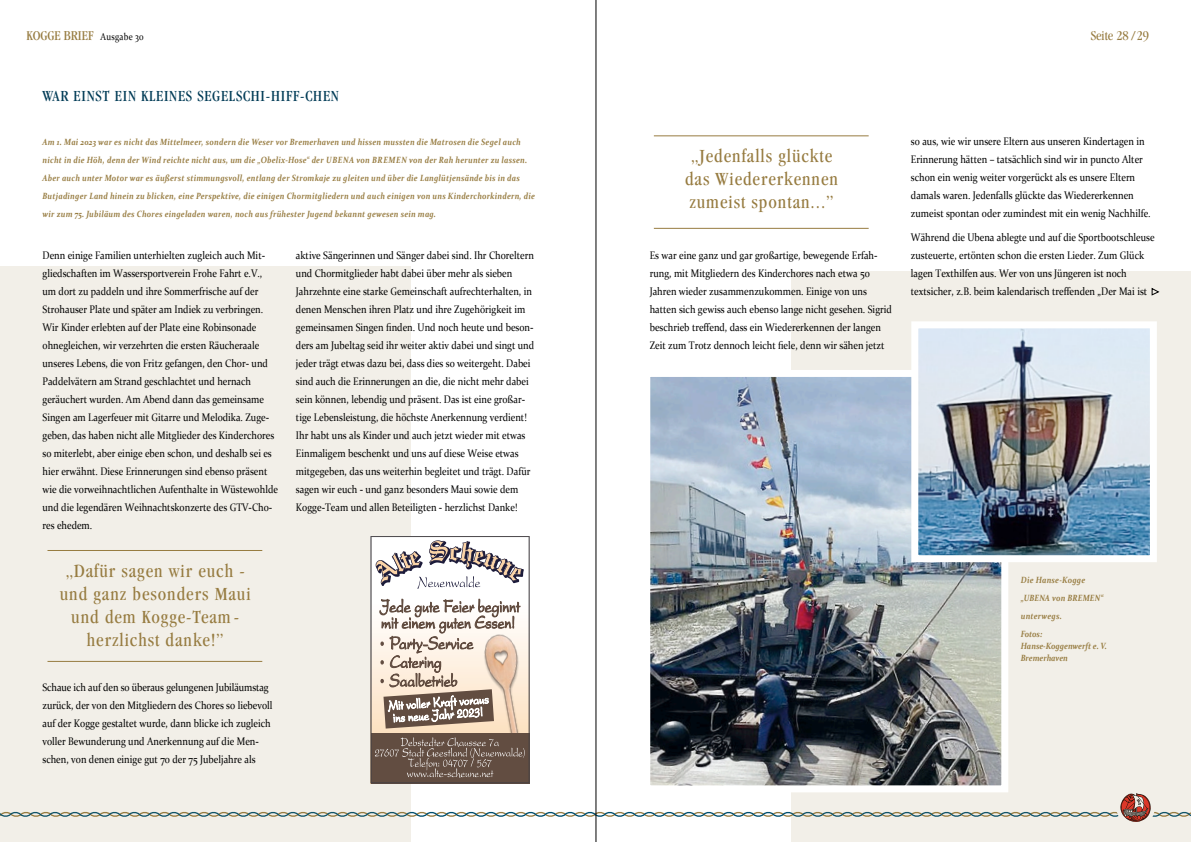
<style>
.page{position:relative;width:1191px;height:842px;background:#fff}
.page>*{position:absolute;margin:0;border:0;box-sizing:border-box;transform-origin:0 0}
.Teilüberschriften{font:condensed 19.2px/23.1px "Garamond";letter-spacing:.05em;color:#977c41;text-align:center}
.t1{font:condensed 16px "Garamond";letter-spacing:.05em;color:#003b56}
.t2{font:condensed 14px "Garamond";color:#977c41}
.Fließtext{font:11px/18px "Constantia";color:#000;scale:.87 1}
.t3{font:10px "Constantia";letter-spacing:.03em;color:#000;scale:.84 1}
.Einleitungstext{font:italic 700 9px/18px "Constantia";letter-spacing:.03em;color:#977c41;scale:.84 1}
.Bildunterschrift{font:italic 700 9px "Constantia";color:#977c41;scale:.84 1}
</style>
<div class="page">
<svg style="left:411px;top:793px;width:380px;height:29px"></svg>
<div style="left:791px;top:271px;width:400px;height:571px;background:#f2efe8"></div>
<img style="left:651px;top:378px;width:349px;height:406px">
<div style="left:643px;top:370px;width:365px;height:422px;border:7px solid #fff"></div>
<div style="left:0;top:266px;width:411px;height:576px;background:#f2efe8"></div>
<svg style="left:370px;top:536px;width:159px;height:247px"></svg>
<hr style="left:47px;top:550px;width:215px;height:1px;background:#977c41">
<hr style="left:654px;top:135px;width:214px;height:1px;background:#977c41">
<hr style="left:47px;top:661px;width:215px;height:1px;background:#977c41">
<hr style="left:654px;top:228px;width:214px;height:1px;background:#977c41">
<img style="left:919px;top:329px;width:229px;height:225px">
<div style="left:911px;top:321px;width:245px;height:241px;border:7px solid #fff"></div>
<svg style="left:1151px;top:287px;width:9px;height:9px"></svg>
<hr style="left:596px;top:0;width:1px;height:842px;background:#000">
<p class="t2" style="left:27px;top:28px;width:68px">KOGGE BRIEF</p>
<p class="t3" style="left:100px;top:30px;width:53px">Ausgabe 30</p>
<p class="t1" style="left:43px;top:87px;width:298px">WAR EINST EIN KLEINES SEGELSCHI-HIFF-CHEN</p>
<p class="Einleitungstext" style="left:43px;top:133px;width:588px">Am 1. Mai 2023 war es nicht das Mittelmeer, sondern die Weser vor Bremerhaven und hissen mussten die Matrosen die Segel auch nicht in die Höh, denn der Wind reichte nicht aus, um die „Obelix-Hose“ der UBENA von BREMEN von der Rah herunter zu lassen.<br>Aber auch unter Motor war es äußerst stimmungsvoll, entlang der Stromkaje zu gleiten und über die Langlütjensände bis in das Butjadinger Land hinein zu blicken, eine Perspektive, die einigen Chormitgliedern und auch einigen von uns Kinderchorkindern, die wir zum 75. Jubiläum des Chores eingeladen waren, noch aus frühester Jugend bekannt gewesen sein mag.</p>
<p class="Fließtext" style="left:43px;top:246px;width:272px">Denn einige Familien unterhielten zugleich auch Mit&shy;gliedschaften im Wassersportverein Frohe Fahrt e.V., um dort zu paddeln und ihre Sommerfrische auf der Strohauser Plate und später am Indiek zu verbringen.<br>Wir Kinder erlebten auf der Plate eine Robinsonade ohnegleichen, wir verzehrten die ersten Räucheraale unseres Lebens, die von Fritz gefangen, den Chor- und Paddelvätern am Strand geschlachtet und hernach geräuchert wurden. Am Abend dann das gemeinsame Singen am Lagerfeuer mit Gitarre und Melodika. Zuge&shy;geben, das haben nicht alle Mitglieder des Kinderchores so miterlebt, aber einige eben schon, und deshalb sei es hier erwähnt. Diese Erinnerungen sind ebenso präsent wie die vorweihnachtlichen Aufenthalte in Wüstewohlde und die legendären Weihnachtskonzerte des GTV-Cho&shy;res ehedem.</p>
<p class="Teilüberschriften" style="left:66px;top:559px;width:181px">„Dafür sagen wir euch -</p>
<p class="Teilüberschriften" style="left:60px;top:582px;width:192px">und ganz besonders Maui und dem Kogge-Team -</p>
<p class="Teilüberschriften" style="left:87px;top:628px;width:138px">herzlichst danke!”</p>
<p class="Fließtext" style="left:43px;top:678px;width:266px">Schaue ich auf den so überaus gelungenen Jubiläumstag zurück, der von den Mitgliedern des Chores so liebevoll auf der Kogge gestaltet wurde, dann blicke ich zugleich voller Bewunderung und Anerkennung auf die Men&shy;schen, von denen einige gut 70 der 75 Jubeljahre als</p>
<p class="Fließtext" style="left:296px;top:246px;width:275px">aktive Sängerinnen und Sänger dabei sind. Ihr Choreltern und Chormitglieder habt dabei über mehr als sieben Jahrzehnte eine starke Gemeinschaft aufrechterhalten, in denen Menschen ihren Platz und ihre Zugehörigkeit im gemeinsamen Singen finden. Und noch heute und beson&shy;ders am Jubeltag seid ihr weiter aktiv dabei und singt und jeder trägt etwas dazu bei, dass dies so weitergeht. Dabei sind auch die Erinnerungen an die, die nicht mehr dabei sein können, lebendig und präsent. Das ist eine großar&shy;tige Lebensleistung, die höchste Anerkennung verdient!<br>Ihr habt uns als Kinder und auch jetzt wieder mit etwas Einmaligem beschenkt und uns auf diese Weise etwas mitgegeben, das uns weiterhin begleitet und trägt. Dafür sagen wir euch - und ganz besonders Maui sowie dem Kogge-Team und allen Beteiligten - herzlichst Danke!</p>
<p class="t2" style="left:1090px;top:27px;width:60px">Seite 28 / 29</p>
<p class="Teilüberschriften" style="left:691px;top:144px;width:143px">„Jedenfalls glückte</p>
<p class="Teilüberschriften" style="left:685px;top:167px;width:154px">das Wiedererkennen</p>
<p class="Teilüberschriften" style="left:689px;top:190px;width:146px">zumeist spontan...”</p>
<p class="Fließtext" style="left:649px;top:246px;width:280px">Es war eine ganz und gar großartige, bewegende Erfah&shy;rung, mit Mitgliedern des Kinderchores nach etwa 50<br>Jahren wieder zusammenzukommen. Einige von uns hatten sich gewiss auch ebenso lange nicht gesehen. Sigrid beschrieb treffend, dass ein Wiedererkennen der langen Zeit zum Trotz dennoch leicht fiele, denn wir sähen jetzt</p>
<p class="Fließtext" style="left:911px;top:132px;width:277px">so aus, wie wir unsere Eltern aus unseren Kindertagen in Erinnerung hätten – tatsächlich sind wir in puncto Alter schon ein wenig weiter vorgerückt als es unsere Eltern damals waren. Jedenfalls glückte das Wiedererkennen zumeist spontan oder zumindest mit ein wenig Nachhilfe.</p>
<p class="Fließtext" style="left:911px;top:228px;width:282px">Während die Ubena ablegte und auf die Sportbootschleuse zusteuerte, ertönten schon die ersten Lieder. Zum Glück lagen Texthilfen aus. Wer von uns Jüngeren ist noch textsicher, z.B. beim kalendarisch treffenden „Der Mai ist</p>
<p class="Einleitungstext" style="left:1020px;top:571px;width:78px">Die Hanse-Kogge</p>
<p class="Einleitungstext" style="left:1020px;top:589px;width:100px">„UBENA von BREMEN“</p>
<p class="Einleitungstext" style="left:1020px;top:607px;width:50px">unterwegs.</p>
<p class="Bildunterschrift" style="left:1020px;top:628px;width:27px">Fotos:</p>
<p class="Bildunterschrift" style="left:1020px;top:640px;width:104px">Hanse-Koggenwerft e. V.</p>
<p class="Bildunterschrift" style="left:1020px;top:652px;width:58px">Bremerhaven</p>
</div>
